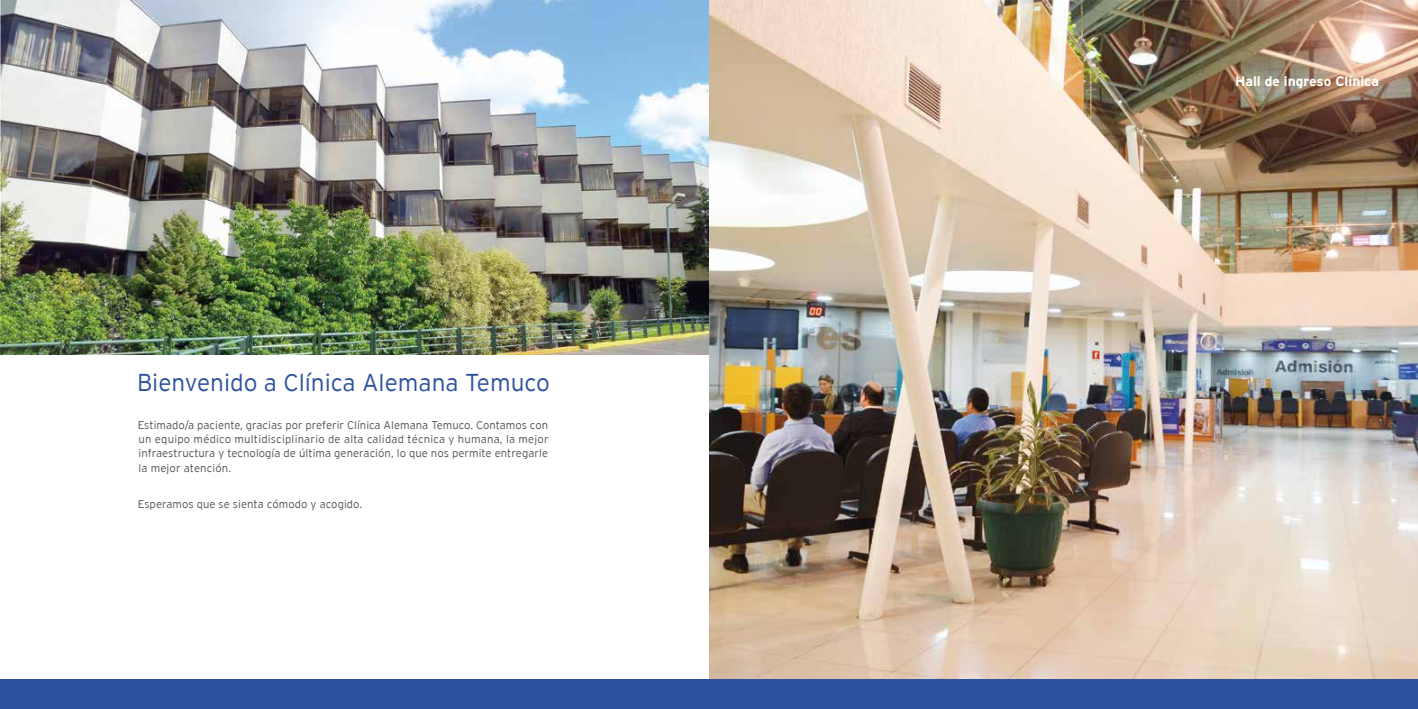
<style>
.page{position:relative;width:1418px;height:709px;background:#fff}
.page>*{position:absolute;margin:0;border:0;box-sizing:border-box;transform-origin:0 0}
.t1{font:300 24.38px "Interstate";color:#2f52a0}
.t2{font:700 13.75px "Interstate";color:#fff}
.t3{font:300 11.25px/14.2px "Interstate";letter-spacing:.005em;color:#575756;text-align:justify}
</style>
<div class="page">
<img style="left:1px;top:0;width:707px;height:354px">
<div style="left:0;top:679px;width:708px;height:30px;background:#2f52a0"></div>
<img style="left:709px;top:0;width:708px;height:679px">
<div style="left:708px;top:679px;width:709px;height:30px;background:#2f52a0"></div>
<h1 class="t1" style="left:137px;top:369px;width:414px">Bienvenido a Clínica Alemana Temuco</h1>
<p class="t3" style="left:138px;top:418px;width:412px">Estimado/a paciente, gracias por preferir Clínica Alemana Temuco. Contamos con un equipo médico multidisciplinario de alta calidad técnica y humana, la mejor infraestructura y tecnología de última generación, lo que nos permite entregarle la mejor atención.</p>
<p class="t3" style="left:138px;top:496px;width:226px">Esperamos que se sienta cómodo y acogido.</p>
<p class="t2" style="left:1235px;top:73px;width:146px">Hall de ingreso Clínica</p>
</div>
